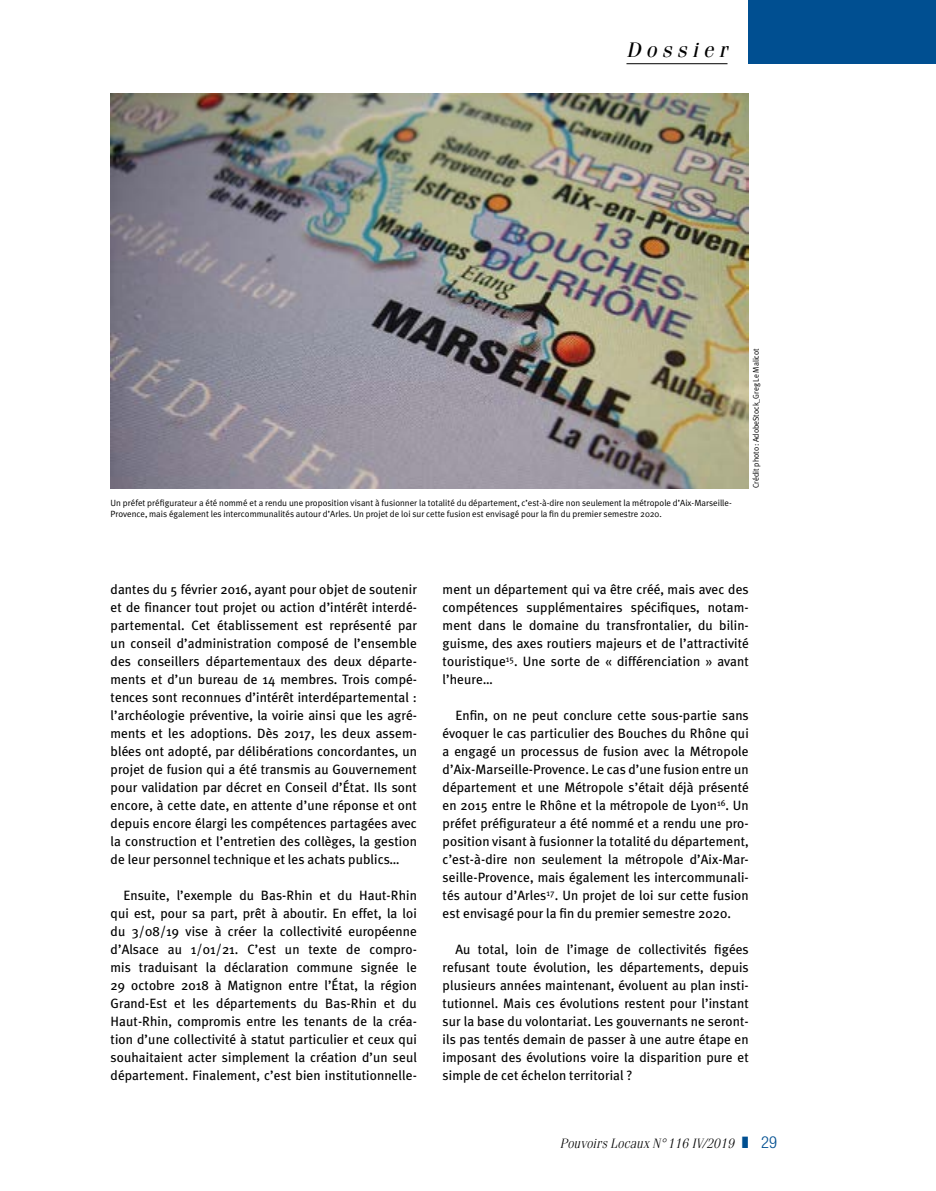
<style>
.page{position:relative;width:936px;height:1191px;background:#fff}
.page>*{position:absolute;margin:0;border:0;box-sizing:border-box;transform-origin:0 0}
.t1{font:italic 21px "Fenice";letter-spacing:.25em;color:#000}
.t2{font:300 condensed 16.5px "Helvetica Neue LT Pro";color:#004f91}
.t3{font:13.5px/18px "Meta Plus";letter-spacing:.005em;color:#000;text-align:justify}
.t4{font:italic 300 13.5px "Fenice";color:#000}
.t5{font:9px/11.2px "Meta Plus Normal";color:#000}
.t6{font:8.25px "Meta Plus Normal";color:#000;scale:.95 1}
</style>
<div class="page">
<div style="left:748px;top:0;width:187px;height:64px;background:#004f91"></div>
<hr style="left:626px;top:63px;width:101px;height:1px;background:#000">
<img style="left:111px;top:94px;width:637px;height:394px">
<h1 class="t1" style="left:626px;top:37px;width:103px">Dossier</h1>
<p class="t5" style="left:111px;top:497px;width:622px">Un préfet préfigurateur a été nommé et a rendu une proposition visant à fusionner la totalité du département, c’est-à-dire non seulement la métropole d’Aix-Marseille-<br>Provence, mais également les intercommunalités autour d’Arles. Un projet de loi sur cette fusion est envisagé pour la fin du premier semestre 2020.</p>
<p class="t6" style="left:751px;top:488px;width:148px;rotate:-90deg">Crédit photo: AdobeStock_Greg Le Malicot</p>
<p class="t3" style="left:111px;top:580px;width:308px">dantes du 5 février 2016, ayant pour objet de soutenir et de financer tout projet ou action d’intérêt interdé&shy;partemental. Cet établissement est représenté par un conseil d’administration composé de l’ensemble des conseillers départementaux des deux départe&shy;ments et d’un bureau de 14 membres. Trois compé&shy;tences sont reconnues d’intérêt interdépartemental : l’archéologie préventive, la voirie ainsi que les agré&shy;ments et les adoptions. Dès 2017, les deux assem&shy;blées ont adopté, par délibérations concordantes, un projet de fusion qui a été transmis au Gouvernement pour validation par décret en Conseil d’État. Ils sont encore, à cette date, en attente d’une réponse et ont depuis encore élargi les compétences partagées avec la construction et l’entretien des collèges, la gestion de leur personnel technique et les achats publics…</p>
<p class="t3" style="left:111px;top:886px;width:308px;text-indent:13px">Ensuite, l’exemple du Bas-Rhin et du Haut-Rhin qui est, pour sa part, prêt à aboutir. En effet, la loi du 3/08/19 vise à créer la collectivité européenne d’Alsace au 1/01/21. C’est un texte de compro&shy;mis traduisant la déclaration commune signée le 29 octobre 2018 à Matignon entre l’État, la région Grand-Est et les départements du Bas-Rhin et du Haut-Rhin, compromis entre les tenants de la créa&shy;tion d’une collectivité à statut particulier et ceux qui souhaitaient acter simplement la création d’un seul département. Finalement, c’est bien institutionnelle-</p>
<p class="t3" style="left:442px;top:580px;width:307px">ment un département qui va être créé, mais avec des compétences supplémentaires spécifiques, notam&shy;ment dans le domaine du transfrontalier, du bilin&shy;guisme, des axes routiers majeurs et de l’attractivité touristique<sup>15</sup>. Une sorte de « différenciation » avant l’heure…</p>
<p class="t3" style="left:442px;top:706px;width:307px;text-indent:13px">Enfin, on ne peut conclure cette sous-partie sans évoquer le cas particulier des Bouches du Rhône qui a engagé un processus de fusion avec la Métropole d’Aix-Marseille-Provence. Le cas d’une fusion entre un département et une Métropole s’était déjà présenté en 2015 entre le Rhône et la métropole de Lyon<sup>16</sup>. Un préfet préfigurateur a été nommé et a rendu une pro&shy;position visant à fusionner la totalité du département, c’est-à-dire non seulement la métropole d’Aix-Mar&shy;seille-Provence, mais également les intercommunali&shy;tés autour d’Arles<sup>17</sup>. Un projet de loi sur cette fusion est envisagé pour la fin du premier semestre 2020.</p>
<p class="t3" style="left:442px;top:940px;width:307px;text-indent:13px">Au total, loin de l’image de collectivités figées refusant toute évolution, les départements, depuis plusieurs années maintenant, évoluent au plan insti&shy;tutionnel. Mais ces évolutions restent pour l’instant sur la base du volontariat. Les gouvernants ne seront&shy;ils pas tentés demain de passer à une autre étape en imposant des évolutions voire la disparition pure et simple de cet échelon territorial ?</p>
<p class="t4" style="left:560px;top:1136px;width:176px">Pouvoirs Locaux N°116 IV/2019</p>
<p class="t2" style="left:761px;top:1133px;width:17px">29</p>
</div>
